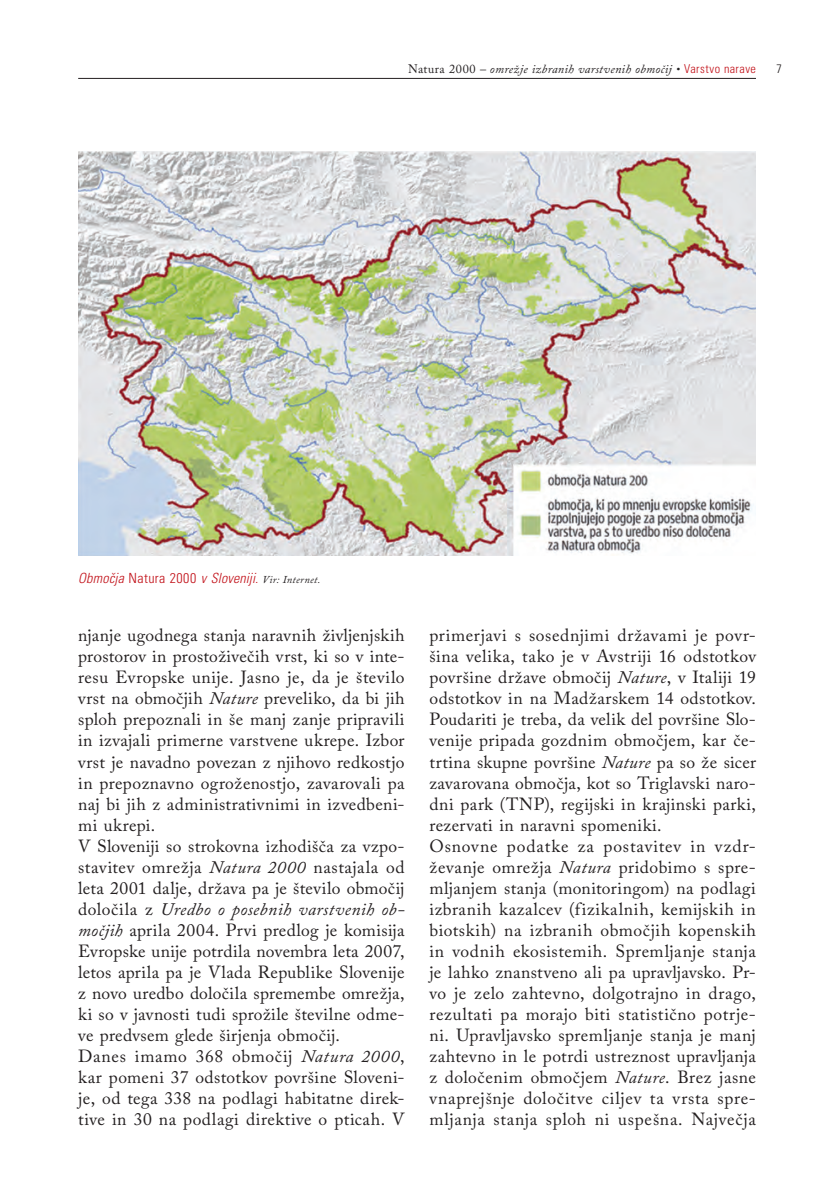
<style>
.page{position:relative;width:835px;height:1195px;background:#fff}
.page>*{position:absolute;margin:0;border:0;box-sizing:border-box;transform-origin:0 0}
.t1{font:17.5px/21px "Adobe Caslon Pro";letter-spacing:.025em;color:#231f20}
.t2{font:italic 300 condensed 14px "Univers";letter-spacing:.01em;color:#c2121a}
.t3{font:italic 12.25px "Adobe Caslon Pro";letter-spacing:.025em;color:#231f20}
.t4{font:300 condensed 12.25px "Univers";color:#231f20}
.s1{font-style:normal}
.s2{font-family:"Univers";font-weight:300;font-style:normal;font-stretch:condensed;color:#c2121a}
.s3{font-family:"Adobe Caslon Pro";font-weight:400;font-stretch:normal;font-size:10.5px;color:#231f20}
.s4{font-style:italic}
</style>
<div class="page">
<hr style="left:78px;top:78px;width:677px;height:1px;background:#231f20">
<img style="left:78px;top:152px;width:677px;height:403px">
<p class="t3" style="left:408px;top:62px;width:349px"><span class="s1">Natura 2000</span> – omrežje izbranih varstvenih območij • <span class="s2">Varstvo narave</span></p>
<p class="t4" style="left:776px;top:62px;width:7px">7</p>
<p class="t2" style="left:78px;top:569px;width:244px">ObmoËja <span class="s1">Natura 2000</span> v Sloveniji. <span class="s3">Vir: Internet.</span></p>
<p class="t1" style="left:78px;top:624px;width:328px">njanje ugodnega stanja naravnih življenjskih prostorov in prostoživečih vrst, ki so v inte&shy;resu Evropske unije. Jasno je, da je število vrst na območjih <span class="s4">Nature</span> preveliko, da bi jih sploh prepoznali in še manj zanje pripravili in izvajali primerne varstvene ukrepe. Izbor vrst je navadno povezan z njihovo redkostjo in prepoznavno ogroženostjo, zavarovali pa naj bi jih z administrativnimi in izvedbeni&shy;mi ukrepi.<br>V Sloveniji so strokovna izhodišča za vzpo&shy;stavitev omrežja <span class="s4">Natura 2000</span> nastajala od leta 2001 dalje, država pa je število območij določila z <span class="s4">Uredbo o posebnih varstvenih ob&shy;močjih</span> aprila 2004. Prvi predlog je komisija Evropske unije potrdila novembra leta 2007, letos aprila pa je Vlada Republike Slovenije z novo uredbo določila spremembe omrežja, ki so v javnosti tudi sprožile številne odme&shy;ve predvsem glede širjenja območij.<br>Danes imamo 368 območij <span class="s4">Natura 2000</span>, kar pomeni 37 odstotkov površine Sloveni&shy;je, od tega 338 na podlagi habitatne direk&shy;tive in 30 na podlagi direktive o pticah. V</p>
<p class="t1" style="left:429px;top:624px;width:328px">primerjavi s sosednjimi državami je povr&shy;šina velika, tako je v Avstriji 16 odstotkov površine države območij <span class="s4">Nature</span>, v Italiji 19 odstotkov in na Madžarskem 14 odstotkov.<br>Poudariti je treba, da velik del površine Slo&shy;venije pripada gozdnim območjem, kar če&shy;trtina skupne površine <span class="s4">Nature</span> pa so že sicer zavarovana območja, kot so Triglavski naro&shy;dni park (TNP), regijski in krajinski parki, rezervati in naravni spomeniki.<br>Osnovne podatke za postavitev in vzdr&shy;ževanje omrežja <span class="s4">Natura</span> pridobimo s spre&shy;mljanjem stanja (monitoringom) na podlagi izbranih kazalcev (fizikalnih, kemijskih in biotskih) na izbranih območjih kopenskih in vodnih ekosistemih. Spremljanje stanja je lahko znanstveno ali pa upravljavsko. Pr&shy;vo je zelo zahtevno, dolgotrajno in drago, rezultati pa morajo biti statistično potrje&shy;ni. Upravljavsko spremljanje stanja je manj zahtevno in le potrdi ustreznost upravljanja z določenim območjem <span class="s4">Nature</span>. Brez jasne vnaprejšnje določitve ciljev ta vrsta spre&shy;mljanja stanja sploh ni uspešna. Največja</p>
</div>
